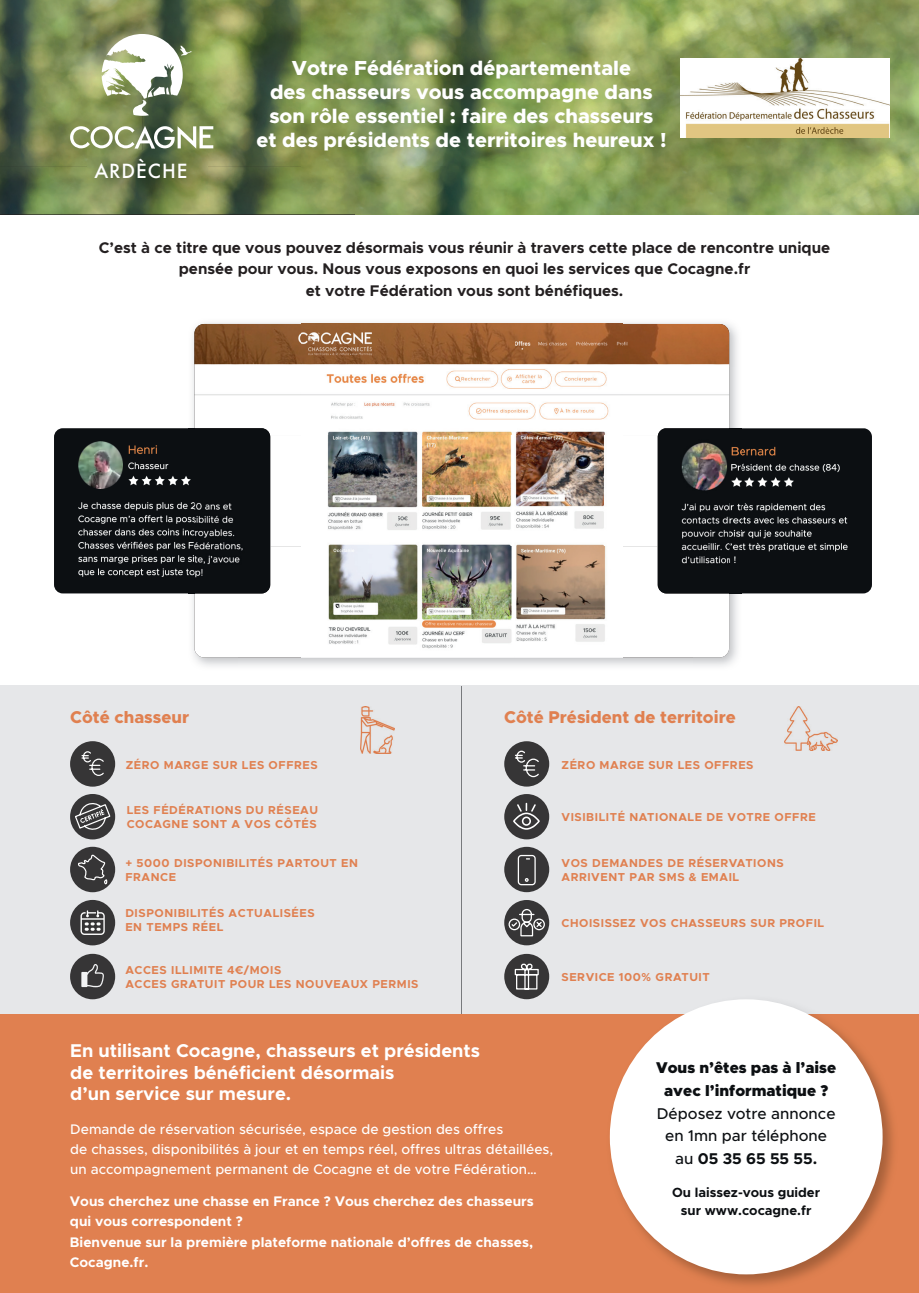
<style>
.page{position:relative;width:919px;height:1293px;background:#fff}
.page>*{position:absolute;margin:0;border:0;box-sizing:border-box;transform-origin:0 0}
.t1{font:800 20.4px/24px "Metropolis";color:#fff;text-align:center}
.t2{font:500 18.9px "Futura";letter-spacing:.05em;color:#fff}
.t3{font:700 18.6px/21.8px "Metropolis";color:#fff}
.t4{font:800 17.1px "Metropolis";color:#e08050}
.t5{font:500 15.6px/22.6px "Metropolis";color:#0c0f12;text-align:center}
.t6{font:900 15.6px/22.6px "Metropolis";color:#0c0f12;text-align:center}
.t7{font:700 15.45px/21.8px "Metropolis";color:#231f20;text-align:center}
.t8{font:500 13.95px/20.1px "Metropolis";color:#fff}
.t9{font:700 13.95px/20.1px "Metropolis";color:#fff}
.t10{font:700 13.35px/17.4px "Metropolis";color:#0c0f12;text-align:center}
.t11{font:700 11.55px/14.1px "Metropolis";letter-spacing:.05em;color:#e08050}
.s1{font-weight:700}
</style>
<div class="page">
<img style="left:0;top:0;width:918px;height:214px">
<div style="left:0;top:1013px;width:918px;height:280px;background:#e08050"></div>
<div style="left:0;top:685px;width:918px;height:328px;background:#e6e7e9"></div>
<hr style="left:461px;top:686px;width:1px;height:327px;background:#787a7d">
<svg style="left:70px;top:126px;width:143px;height:23px"></svg>
<svg style="left:102px;top:34px;width:90px;height:82px"></svg>
<img style="left:88px;top:151px;width:119px;height:48px">
<img style="left:192px;top:322px;width:546px;height:46px">
<img style="left:729px;top:368px;width:9px;height:60px">
<img style="left:188px;top:593px;width:50px;height:73px">
<img style="left:692px;top:593px;width:49px;height:73px">
<img style="left:194px;top:324px;width:535px;height:111px">
<img style="left:270px;top:435px;width:334px;height:111px">
<img style="left:194px;top:546px;width:535px;height:111px">
<div style="left:70px;top:741px;width:45px;height:45px;background:#363536;border-radius:50%"></div>
<svg style="left:81px;top:751px;width:23px;height:25px"></svg>
<div style="left:70px;top:847px;width:45px;height:45px;background:#363536;border-radius:50%"></div>
<svg style="left:78px;top:854px;width:30px;height:31px"></svg>
<div style="left:70px;top:794px;width:45px;height:45px;background:#363536;border-radius:50%"></div>
<svg style="left:74px;top:801px;width:37px;height:30px"></svg>
<div style="left:504px;top:847px;width:45px;height:45px;background:#363536;border-radius:50%"></div>
<svg style="left:517px;top:854px;width:19px;height:32px"></svg>
<div style="left:504px;top:741px;width:45px;height:45px;background:#363536;border-radius:50%"></div>
<svg style="left:515px;top:750px;width:24px;height:28px"></svg>
<div style="left:504px;top:954px;width:45px;height:45px;background:#363536;border-radius:50%"></div>
<svg style="left:514px;top:963px;width:25px;height:27px"></svg>
<div style="left:504px;top:900px;width:45px;height:45px;background:#363536;border-radius:50%"></div>
<svg style="left:508px;top:908px;width:37px;height:29px"></svg>
<div style="left:504px;top:794px;width:45px;height:45px;background:#363536;border-radius:50%"></div>
<svg style="left:513px;top:803px;width:26px;height:26px"></svg>
<img style="left:360px;top:706px;width:35px;height:47px">
<img style="left:784px;top:706px;width:53px;height:44px">
<div style="left:70px;top:900px;width:45px;height:45px;background:#363536;border-radius:50%"></div>
<svg style="left:80px;top:910px;width:25px;height:25px"></svg>
<img style="left:657px;top:428px;width:214px;height:165px">
<img style="left:54px;top:428px;width:216px;height:165px">
<img style="left:606px;top:1010px;width:292px;height:275px">
<div style="left:609px;top:999px;width:273px;height:275px;background:#fff;border-radius:50%"></div>
<div style="left:70px;top:954px;width:45px;height:45px;background:#363536;border-radius:50%"></div>
<svg style="left:81px;top:964px;width:23px;height:23px"></svg>
<svg style="left:391px;top:515px;width:6px;height:6px"></svg>
<img style="left:680px;top:59px;width:209px;height:79px">
<h2 class="t2" style="left:94px;top:157px;width:95px">ARDÈCHE</h2>
<h1 class="t1" style="left:256px;top:55px;width:411px">Votre Fédération départementale<br>des chasseurs vous accompagne dans son rôle essentiel : faire des chasseurs<br>et des présidents de territoires heureux !</h1>
<h3 class="t7" style="left:99px;top:236px;width:732px">C’est à ce titre que vous pouvez désormais vous réunir à travers cette place de rencontre unique pensée pour vous. Nous vous exposons en quoi les services que Cocagne.fr<br>et votre Fédération vous sont bénéfiques.</h3>
<h3 class="t4" style="left:70px;top:705px;width:120px">Côté chasseur</h3>
<h3 class="t4" style="left:504px;top:705px;width:233px">Côté Président de territoire</h3>
<p class="t11" style="left:126px;top:757px;width:193px">ZÉRO MARGE SUR LES OFFRES</p>
<p class="t11" style="left:561px;top:757px;width:193px">ZÉRO MARGE SUR LES OFFRES</p>
<p class="t11" style="left:127px;top:802px;width:193px">LES FÉDÉRATIONS DU RÉSEAU<br>COCAGNE SONT A VOS CÔTÉS</p>
<p class="t11" style="left:125px;top:855px;width:234px">+ 5000 DISPONIBILITÉS PARTOUT EN<br>FRANCE</p>
<p class="t11" style="left:125px;top:905px;width:191px">DISPONIBILITÉS ACTUALISÉES<br>EN TEMPS RÉEL</p>
<p class="t11" style="left:125px;top:962px;width:294px">ACCES ILLIMITE 4€/MOIS<br>ACCES GRATUIT POUR LES NOUVEAUX PERMIS</p>
<p class="t11" style="left:561px;top:810px;width:256px">VISIBILITÉ NATIONALE DE VOTRE OFFRE</p>
<p class="t11" style="left:561px;top:855px;width:224px">VOS DEMANDES DE RÉSERVATIONS<br>ARRIVENT PAR SMS &amp; EMAIL</p>
<p class="t11" style="left:561px;top:915px;width:264px">CHOISISSEZ VOS CHASSEURS SUR PROFIL</p>
<p class="t11" style="left:561px;top:969px;width:150px">SERVICE 100% GRATUIT</p>
<h3 class="t3" style="left:70px;top:1039px;width:411px">En utilisant Cocagne, chasseurs et présidents de territoires bénéficient désormais<br>d’un service sur mesure.</h3>
<p class="t8" style="left:70px;top:1118px;width:484px">Demande de réservation sécurisée, espace de gestion des offres<br>de chasses, disponibilités à jour et en temps réel, offres ultras détaillées, un accompagnement permanent de Cocagne et de votre Fédération…</p>
<p class="t9" style="left:70px;top:1190px;width:465px">Vous cherchez une chasse en France ? Vous cherchez des chasseurs qui vous correspondent ?<br>Bienvenue sur la première plateforme nationale d’offres de chasses, Cocagne.fr.</p>
<h3 class="t6" style="left:656px;top:1056px;width:182px">Vous n’êtes pas à l’aise avec l’informatique ?</h3>
<h3 class="t5" style="left:656px;top:1102px;width:180px">Déposez votre annonce en 1mn par téléphone au <span class="s1">05 35 65 55 55.</span></h3>
<p class="t10" style="left:672px;top:1183px;width:149px">Ou laissez-vous guider sur www.cocagne.fr</p>
</div>
